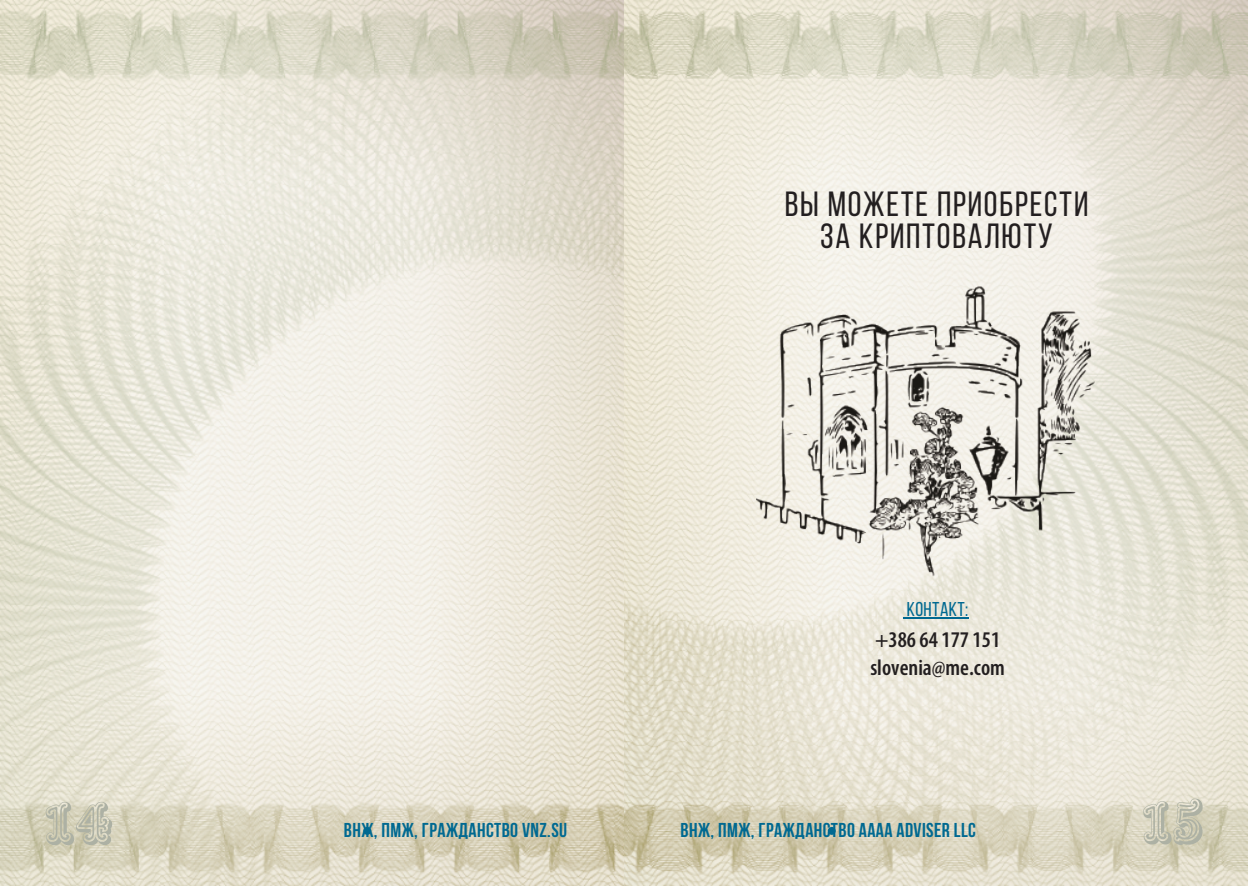
<style>
.page{position:relative;width:1248px;height:886px;background:#fff}
.page>*{position:absolute;margin:0;border:0;box-sizing:border-box;transform-origin:0 0}
.t1{font:55px "Goudy Decor Shodwn C";color:#adb1a4}
.t2{font:35px/32px "Bebas Neue";letter-spacing:.05em;color:#231f20;text-align:center}
.t3{font:600 condensed 22.5px/28.2px "Myriad Pro";color:#231f20}
.t4{font:700 20px "Bebas Neue";letter-spacing:.02em;color:#006991}
.t5{font:20px "Bebas Neue";letter-spacing:.02em;color:#006991}
</style>
<div class="page">
<img style="left:0;top:0;width:1247px;height:886px">
<div style="left:363px;top:827px;width:8px;height:8px;background:#006991;border-radius:50%"></div>
<div style="left:827px;top:827px;width:8px;height:8px;background:#006991;border-radius:50%"></div>
<img style="left:756px;top:286px;width:338px;height:290px">
<hr style="left:903px;top:617px;width:65px;height:1px;background:#006991">
<h1 class="t1" style="left:45px;top:792px;width:70px">14</h1>
<h2 class="t2" style="left:784px;top:192px;width:305px">ВЫ МОЖЕТЕ ПРИОБРЕСТИ<br>ЗА КРИПТОВАЛЮТУ</h2>
<p class="t5" style="left:906px;top:601px;width:63px">КОНТАКТ:</p>
<p class="t3" style="left:870px;top:627px;width:136px">+386 64 177 151 slovenia@me.com</p>
<p class="t4" style="left:344px;top:822px;width:225px">ВНЖ, ПМЖ, ГРАЖДАНСТВО VNZ.SU</p>
<p class="t4" style="left:680px;top:822px;width:297px">ВНЖ, ПМЖ, ГРАЖДАНСТВО AAAA ADVISER LLC</p>
<h1 class="t1" style="left:1142px;top:791px;width:63px">15</h1>
</div>
